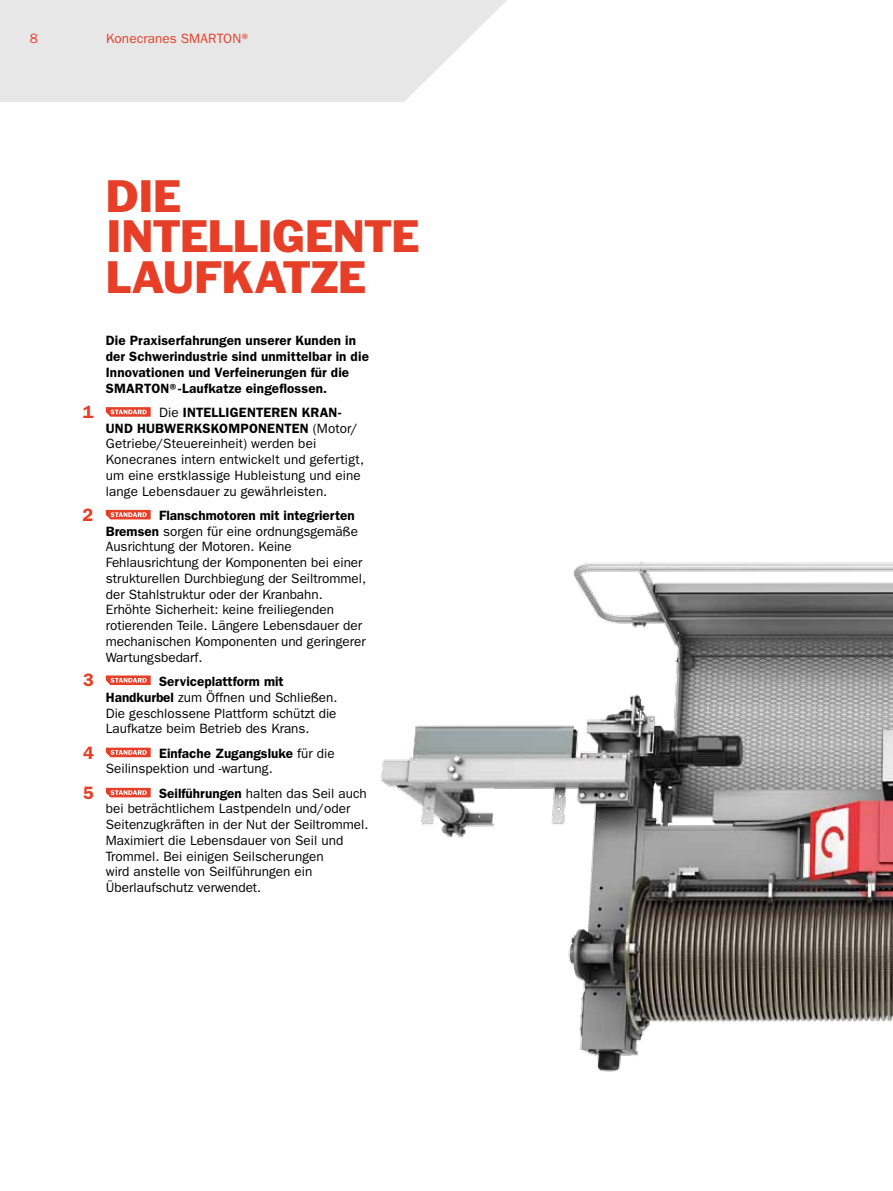
<style>
.page{position:relative;width:893px;height:1191px;background:#fff}
.page>*{position:absolute;margin:0;border:0;box-sizing:border-box;transform-origin:0 0}
.t1{font:42px/40.5px "Franklin Gothic Std";letter-spacing:-.015em;color:#e63e27}
.t2{font:600 18px "ITC Franklin Gothic Std";color:#e63e27}
.t3{font:13.5px/15.8px "ITC Franklin Gothic Std";color:#000}
.t4{font:600 13.5px/15.8px "ITC Franklin Gothic Std";letter-spacing:.01em;color:#000}
.t5{font:13.5px "ITC Franklin Gothic Std";letter-spacing:.005em;color:#e63e27}
.s1{font-weight:600}
</style>
<div class="page">
<svg style="left:0;top:0;width:507px;height:102px;background:#e9e9ea"></svg>
<img style="left:381px;top:562px;width:512px;height:510px">
<svg style="left:106px;top:407px;width:45px;height:10px"></svg>
<svg style="left:106px;top:510px;width:45px;height:9px"></svg>
<svg style="left:106px;top:788px;width:45px;height:9px"></svg>
<svg style="left:106px;top:675px;width:45px;height:10px"></svg>
<svg style="left:106px;top:747px;width:45px;height:10px"></svg>
<p class="t5" style="left:30px;top:31px;width:10px">8</p>
<p class="t5" style="left:106px;top:31px;width:147px">Konecranes Smarton®</p>
<h1 class="t1" style="left:106px;top:175px;width:315px">DIE<br>INTELLIGENTE<br>LAUFKATZE</h1>
<h2 class="t2" style="left:83px;top:401px;width:12px">1</h2>
<h2 class="t2" style="left:82px;top:504px;width:12px">2</h2>
<h2 class="t2" style="left:83px;top:669px;width:12px">3</h2>
<h2 class="t2" style="left:83px;top:742px;width:12px">4</h2>
<h2 class="t2" style="left:83px;top:782px;width:12px">5</h2>
<p class="t4" style="left:106px;top:333px;width:265px">Die Praxiserfahrungen unserer Kunden in der Schwerindustrie sind unmittelbar in die Innovationen und Verfeinerungen für die SMARTON®-Laufkatze eingeflossen.</p>
<p class="t3" style="left:106px;top:404px;width:260px;text-indent:53px">Die <span class="s1">INTELLIGENTEREN KRAN-UND HUBWERKSKOMPONENTEN</span> (Motor/ Getriebe/Steuereinheit) werden bei Konecranes intern entwickelt und gefertigt, um eine erstklassige Hubleistung und eine lange Lebensdauer zu gewährleisten.</p>
<p class="t3" style="left:106px;top:507px;width:262px;text-indent:53px"><span class="s1">Flanschmotoren mit integrierten Bremsen</span> sorgen für eine ordnungsgemäße Ausrichtung der Motoren. Keine Fehlausrichtung der Komponenten bei einer strukturellen Durchbiegung der Seiltrommel, der Stahlstruktur oder der Kranbahn.<br>Erhöhte Sicherheit: keine freiliegenden rotierenden Teile. Längere Lebensdauer der mechanischen Komponenten und geringerer Wartungsbedarf.</p>
<p class="t3" style="left:106px;top:673px;width:233px;text-indent:53px"><span class="s1">Serviceplattform mit Handkurbel</span> zum Öffnen und Schließen.<br>Die geschlossene Plattform schützt die Laufkatze beim Betrieb des Krans.</p>
<p class="t3" style="left:106px;top:745px;width:230px;text-indent:53px"><span class="s1">Einfache Zugangsluke</span> für die<br>Seilinspektion und -wartung.</p>
<p class="t3" style="left:106px;top:785px;width:264px;text-indent:53px"><span class="s1">Seilführungen</span> halten das Seil auch bei beträchtlichem Lastpendeln und/oder Seitenzugkräften in der N ut der Seiltrommel.<br>Maximiert die Lebensdauer von Seil und Trommel. Bei einigen Seilscherungen<br>wird anstelle von Seilführungen ein Überlaufschutz verwendet.</p>
</div>
